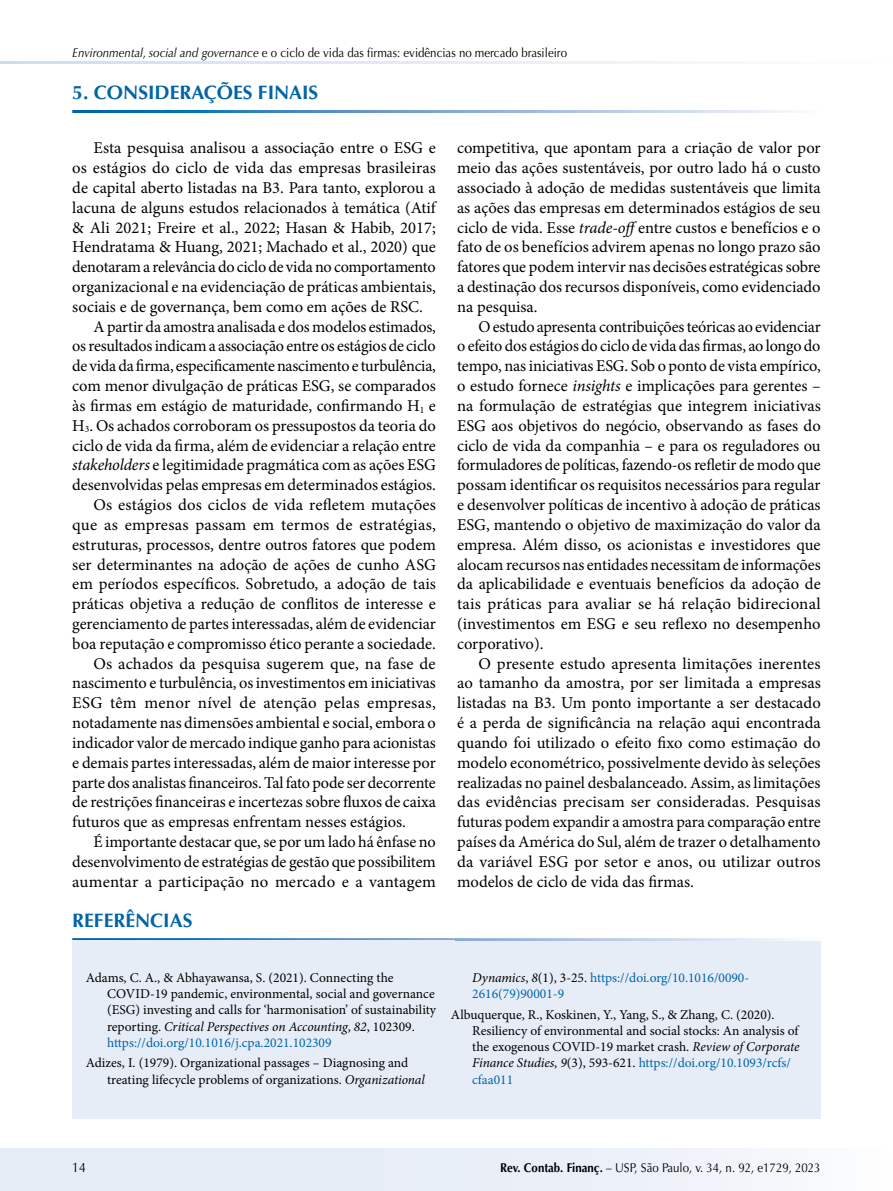
<style>
.page{position:relative;width:893px;height:1191px;background:#fff}
.page>*{position:absolute;margin:0;border:0;box-sizing:border-box;transform-origin:0 0}
.t1{font:700 19.5px "Optima LT Std";color:#0064a7}
.t2{font:16.5px/19.8px "Minion Pro";color:#000;text-align:justify}
.t3{font:16.5px "Minion Pro";letter-spacing:.02em;color:#000}
.t4{font:13.5px/16.2px "Minion Pro";color:#000}
.t5{font:13.5px/16.2px "Minion Pro";color:#0064a7}
.t6{font:13.5px "Optima LT Std";color:#000;scale:.9 1}
.t7{font:12.75px "Optima LT Std";color:#000;scale:.9 1}
.s1{font-style:italic}
.s2{color:#0064a7}
.s3{font-style:italic;color:#000}
.s4{color:#000}
.s5{font-weight:700}
</style>
<div class="page">
<div style="left:0;top:1148px;width:893px;height:43px;background:#e7edf7"></div>
<hr style="left:0;top:61px;width:893px;height:3px;background:#cfdbee">
<div style="left:73px;top:940px;width:382px;height:142px;background:#e7edf7"></div>
<div style="left:73px;top:1026px;width:382px;height:92px;background:#e7edf7"></div>
<div style="left:438px;top:940px;width:382px;height:93px;background:#e7edf7"></div>
<div style="left:438px;top:977px;width:382px;height:141px;background:#e7edf7"></div>
<p class="t7" style="left:72px;top:45px;width:551px"><span class="s1">Environmental, social and governance</span> e o ciclo de vida das firmas: evidências no mercado brasileiro</p>
<p class="t1" style="left:72px;top:81px;width:247px">5. CONSIDERAÇÕES FINAIS</p>
<p class="t2" style="left:94px;top:138px;width:344px">Esta pesquisa analisou a associação entre o ESG e</p>
<p class="t2" style="left:72px;top:158px;width:365px">os estágios do ciclo de vida das empresas brasileiras</p>
<p class="t2" style="left:72px;top:178px;width:365px">de capital aberto listadas na B3. Para tanto, explorou a</p>
<p class="t2" style="left:72px;top:198px;width:365px">lacuna de alguns estudos relacionados à temática (Atif</p>
<p class="t2" style="left:72px;top:217px;width:365px">&amp; Ali 2021; Freire et al., 2022; Hasan &amp; Habib, 2017;</p>
<p class="t2" style="left:72px;top:237px;width:365px">Hendratama &amp; Huang, 2021; Machado et al., 2020) que</p>
<p class="t2" style="left:72px;top:257px;width:365px">denotaram a relevância do ciclo de vida no comportamento</p>
<p class="t2" style="left:72px;top:277px;width:365px">organizacional e na evidenciação de práticas ambientais,</p>
<p class="t2" style="left:72px;top:297px;width:352px">sociais e de governança, bem como em ações de RSC.</p>
<p class="t2" style="left:94px;top:316px;width:344px">A partir da amostra analisada e dos modelos estimados,</p>
<p class="t2" style="left:72px;top:336px;width:365px">os resultados indicam a associação entre os estágios de ciclo</p>
<p class="t2" style="left:72px;top:356px;width:365px">de vida da firma, especificamente nascimento e turbulência,</p>
<p class="t2" style="left:72px;top:376px;width:365px">com menor divulgação de práticas ESG, se comparados</p>
<p class="t2" style="left:72px;top:396px;width:365px">às firmas em estágio de maturidade, confirmando H<sub>1</sub> e</p>
<p class="t2" style="left:72px;top:416px;width:365px">H<sub>3</sub>. Os achados corroboram os pressupostos da teoria do</p>
<p class="t2" style="left:72px;top:435px;width:365px">ciclo de vida da firma, além de evidenciar a relação entre</p>
<p class="t2" style="left:72px;top:455px;width:365px"><span class="s1">stakeholders</span> e legitimidade pragmática com as ações ESG</p>
<p class="t2" style="left:72px;top:475px;width:365px">desenvolvidas pelas empresas em determinados estágios.</p>
<p class="t2" style="left:94px;top:495px;width:344px">Os estágios dos ciclos de vida refletem mutações</p>
<p class="t2" style="left:72px;top:515px;width:365px">que as empresas passam em termos de estratégias,</p>
<p class="t2" style="left:72px;top:534px;width:365px">estruturas, processos, dentre outros fatores que podem</p>
<p class="t2" style="left:72px;top:554px;width:365px">ser determinantes na adoção de ações de cunho ASG</p>
<p class="t2" style="left:72px;top:574px;width:365px">em períodos específicos. Sobretudo, a adoção de tais</p>
<p class="t2" style="left:72px;top:594px;width:365px">práticas objetiva a redução de conflitos de interesse e</p>
<p class="t2" style="left:72px;top:614px;width:365px">gerenciamento de partes interessadas, além de evidenciar</p>
<p class="t2" style="left:72px;top:633px;width:365px">boa reputação e compromisso ético perante a sociedade.</p>
<p class="t2" style="left:94px;top:653px;width:344px">Os achados da pesquisa sugerem que, na fase de</p>
<p class="t2" style="left:72px;top:673px;width:365px">nascimento e turbulência, os investimentos em iniciativas</p>
<p class="t3" style="left:72px;top:692px;width:365px">ESG têm menor nível de atenção pelas empresas,</p>
<p class="t2" style="left:72px;top:713px;width:365px">notadamente nas dimensões ambiental e social, embora o</p>
<p class="t2" style="left:72px;top:733px;width:365px">indicador valor de mercado indique ganho para acionistas</p>
<p class="t2" style="left:72px;top:752px;width:365px">e demais partes interessadas, além de maior interesse por</p>
<p class="t2" style="left:72px;top:772px;width:365px">parte dos analistas financeiros. Tal fato pode ser decorrente</p>
<p class="t2" style="left:72px;top:792px;width:365px">de restrições financeiras e incertezas sobre fluxos de caixa</p>
<p class="t2" style="left:72px;top:812px;width:335px">futuros que as empresas enfrentam nesses estágios.</p>
<p class="t2" style="left:94px;top:832px;width:344px">É importante destacar que, se por um lado há ênfase no</p>
<p class="t2" style="left:72px;top:851px;width:365px">desenvolvimento de estratégias de gestão que possibilitem</p>
<p class="t2" style="left:72px;top:871px;width:365px">aumentar a participação no mercado e a vantagem</p>
<p class="t1" style="left:72px;top:909px;width:122px">REFERÊNCIAS</p>
<p class="t2" style="left:457px;top:138px;width:365px">competitiva, que apontam para a criação de valor por meio das ações sustentáveis, por outro lado há o custo associado à adoção de medidas sustentáveis que limita as ações das empresas em determinados estágios de seu ciclo de vida. Esse <span class="s1">trade-off</span>entre custos e benefícios e o fato de os benefícios advirem apenas no longo prazo são fatores que podem intervir nas decisões estratégicas sobre a destinação dos recursos disponíveis, como evidenciado na pesquisa.</p>
<p class="t2" style="left:457px;top:316px;width:365px;text-indent:21px">O estudo apresenta contribuições teóricas ao evidenciar o efeito dos estágios do ciclo de vida das firmas, ao longo do tempo, nas iniciativas ESG. Sob o ponto de vista empírico, o estudo fornece <span class="s1">insights</span> e implicações para gerentes – na formulação de estratégias que integrem iniciativas ESG aos objetivos do negócio, observando as fases do ciclo de vida da companhia – e para os reguladores ou formuladores de políticas, fazendo-os refletir de modo que possam identificar os requisitos necessários para regular e desenvolver políticas de incentivo à adoção de práticas ESG, mantendo o objetivo de maximização do valor da empresa. Além disso, os acionistas e investidores que alocam recursos nas entidades necessitam de informações da aplicabilidade e eventuais benefícios da adoção de tais práticas para avaliar se há relação bidirecional (investimentos em ESG e seu reflexo no desempenho corporativo).</p>
<p class="t2" style="left:457px;top:653px;width:365px;text-indent:21px">O presente estudo apresenta limitações inerentes ao tamanho da amostra, por ser limitada a empresas listadas na B3. Um ponto importante a ser destacado é a perda de significância na relação aqui encontrada quando foi utilizado o efeito fixo como estimação do modelo econométrico, possivelmente devido às seleções realizadas no painel desbalanceado. Assim, as limitações das evidências precisam ser consideradas. Pesquisas futuras podem expandir a amostra para comparação entre países da América do Sul, além de trazer o detalhamento da variável ESG por setor e anos, ou utilizar outros modelos de ciclo de vida das firmas.</p>
<p class="t4" style="left:107px;top:969px;width:331px;text-indent:-21px">Adams, C. A., &amp; Abhayawansa, S. (2021). Connecting the COVID-19 pandemic, environmental, social and governance (ESG) investing and calls for ‘harmonisation’ of sustainability reporting. <span class="s1">Critical Perspectives on Accounting</span>, <span class="s1">82</span>, 102309. <span class="s2">https://doi.org/10.1016/j.cpa.2021.102309</span></p>
<p class="t4" style="left:107px;top:1055px;width:319px;text-indent:-21px">Adizes, I. (1979). Organizational passages – Diagnosing and treating lifecycle problems of organizations. <span class="s1">Organizational</span></p>
<p class="t5" style="left:472px;top:969px;width:278px"><span class="s3">Dynamics</span><span class="s4">,</span> <span class="s3">8</span><span class="s4">(1), 3-25.</span> https://doi.org/10.1016/0090-<br>2616(79)90001-9</p>
<p class="t4" style="left:472px;top:1006px;width:329px;text-indent:-21px">Albuquerque, R., Koskinen, Y., Yang, S., &amp; Zhang, C. (2020).<br>Resiliency of environmental and social stocks: An analysis of the exogenous COVID-19 market crash. <span class="s1">Review of Corporate Finance Studies</span>, <span class="s1">9</span>(3), 593-621. <span class="s2">https://doi.org/10.1093/rcfs/ cfaa011</span></p>
<p class="t6" style="left:72px;top:1160px;width:17px">14</p>
<p class="t7" style="left:500px;top:1160px;width:358px"><span class="s5">Rev. Contab. Finanç.</span> – USP, São Paulo, v. 34, n. 92, e1729, 2023</p>
</div>
